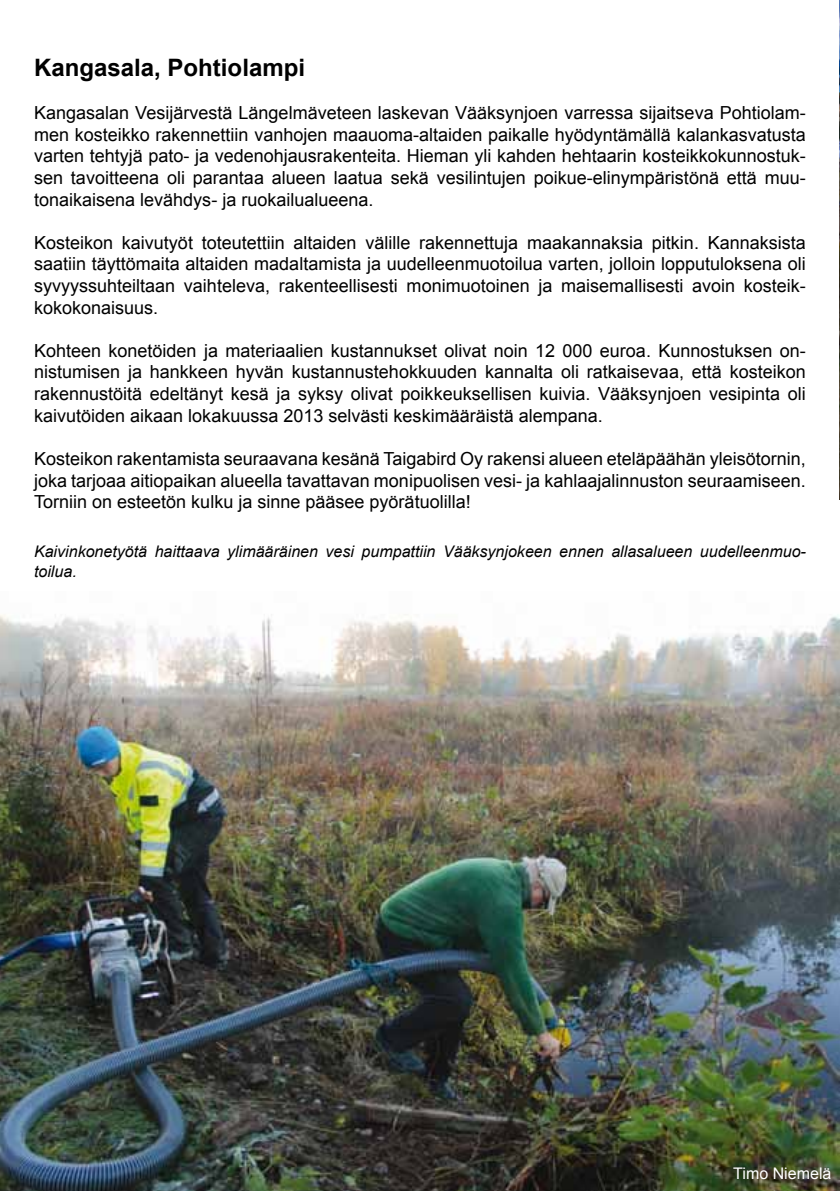
<style>
.page{position:relative;width:840px;height:1191px;background:#fff}
.page>*{position:absolute;margin:0;border:0;box-sizing:border-box;transform-origin:0 0}
.t1{font:700 24px "Arial";color:#000}
.t2{font:18px/21.6px "Arial";color:#000;text-align:justify}
.t3{font:italic 16px/19.2px "Arial";color:#000}
.t4{font:16px "Arial";color:#fff}
</style>
<div class="page">
<img style="left:0;top:614px;width:839px;height:577px">
<img style="left:839px;top:0;width:1px;height:499px">
<h1 class="t1" style="left:34px;top:51px;width:272px">Kangasala, Pohtiolampi</h1>
<p class="t2" style="left:34px;top:102px;width:773px">Kangasalan Vesijärvestä Längelmäveteen laskevan Vääksynjoen varressa sijaitseva Pohtiolam&shy;men kosteikko rakennettiin vanhojen maauoma-altaiden paikalle hyödyntämällä kalankasvatusta varten tehtyjä pato- ja vedenohjausrakenteita. Hieman yli kahden hehtaarin kosteikkokunnostuk&shy;sen tavoitteena oli parantaa alueen laatua sekä vesilintujen poikue-elinympäristönä että muu&shy;tonaikaisena levähdys- ja ruokailualueena.</p>
<p class="t2" style="left:34px;top:232px;width:773px">Kosteikon kaivutyöt toteutettiin altaiden välille rakennettuja maakannaksia pitkin. Kannaksista saatiin täyttömaita altaiden madaltamista ja uudelleenmuotoilua varten, jolloin lopputuloksena oli syvyyssuhteiltaan vaihteleva, rakenteellisesti monimuotoinen ja maisemallisesti avoin kosteik&shy;kokokonaisuus.</p>
<p class="t2" style="left:34px;top:340px;width:773px">Kohteen konetöiden ja materiaalien kustannukset olivat noin 12 000 euroa. Kunnostuksen on&shy;nistumisen ja hankkeen hyvän kustannustehokkuuden kannalta oli ratkaisevaa, että kosteikon rakennustöitä edeltänyt kesä ja syksy olivat poikkeuksellisen kuivia. Vääksynjoen vesipinta oli kaivutöiden aikaan lokakuussa 2013 selvästi keskimääräistä alempana.</p>
<p class="t2" style="left:34px;top:448px;width:772px">Kosteikon rakentamista seuraavana kesänä Taigabird Oy rakensi alueen eteläpäähän yleisötornin, joka tarjoaa aitiopaikan alueella tavattavan monipuolisen vesi- ja kahlaajalinnuston seuraamiseen.<br>Torniin on esteetön kulku ja sinne pääsee pyörätuolilla!</p>
<p class="t3" style="left:34px;top:542px;width:773px">Kaivinkonetyötä haittaava ylimääräinen vesi pumpattiin Vääksynjokeen ennen allasalueen uudelleenmuo&shy;toilua.</p>
<p class="t4" style="left:732px;top:1162px;width:100px">Timo Niemelä</p>
</div>
